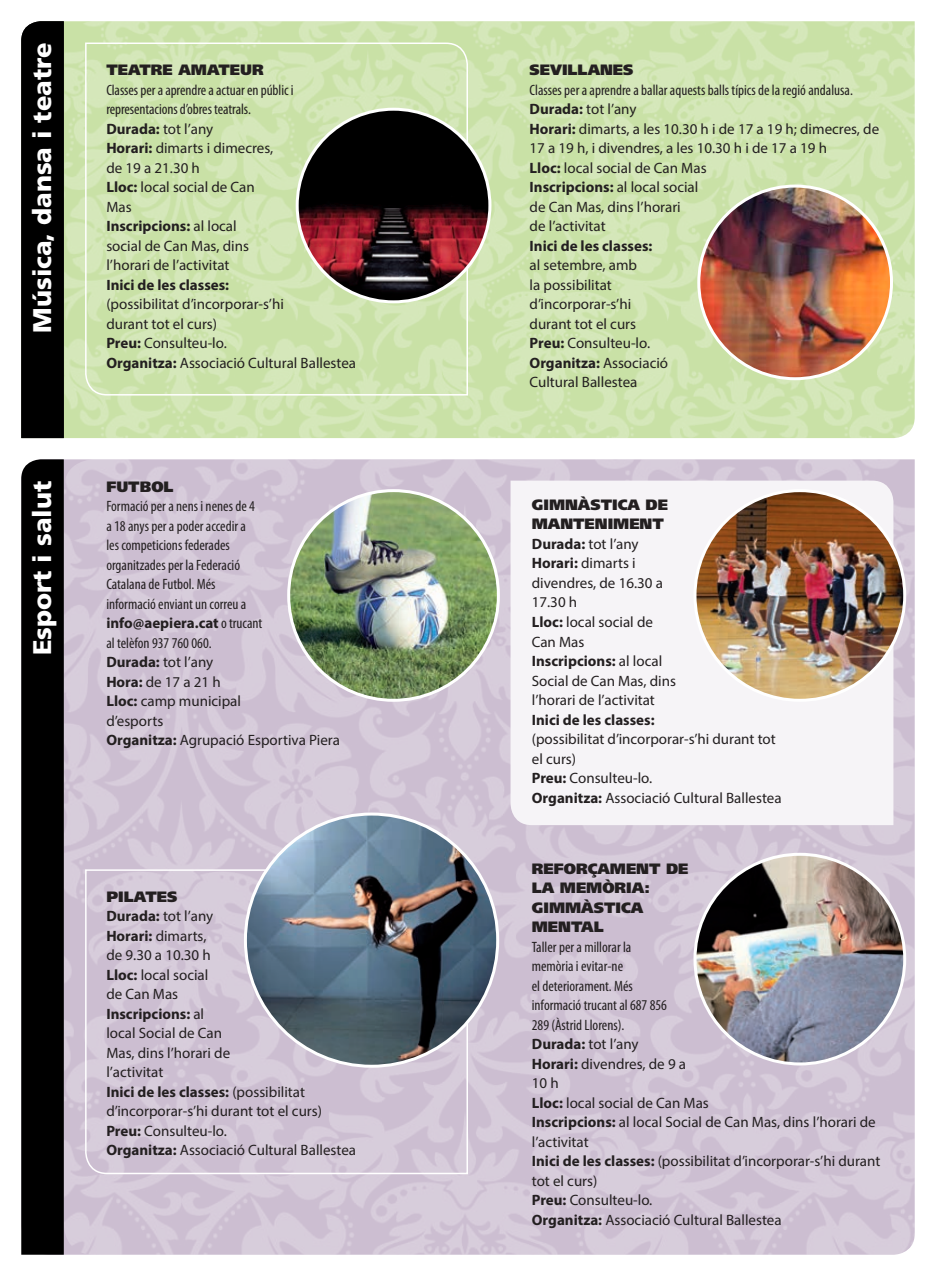
<style>
.page{position:relative;width:936px;height:1276px;background:#fff}
.page>*{position:absolute;margin:0;border:0;box-sizing:border-box;transform-origin:0 0}
.t1{font:900 25.5px "Frutiger LT Std";color:#fff}
.t2{font:15px/19.5px "Myriad Pro";color:#231f20}
.t3{font:condensed 15px/19.5px "Myriad Pro";color:#231f20}
.t4{font:900 15px/19.5px "Frutiger LT Std";color:#231f20}
.s1{font-weight:700}
.s2{font-weight:700;font-stretch:normal}
</style>
<div class="page">
<img style="left:64px;top:21px;width:850px;height:417px">
<div style="left:21px;top:21px;width:43px;height:417px;background:#000"></div>
<svg style="left:84px;top:42px;width:384px;height:354px;background:#cfe4b1"></svg>
<img style="left:21px;top:459px;width:893px;height:795px">
<div style="left:510px;top:480px;width:383px;height:345px;background:#f6f4f7"></div>
<svg style="left:84px;top:868px;width:384px;height:307px;background:#d2c6d7"></svg>
<img style="left:297px;top:109px;width:193px;height:193px;border-radius:96px">
<img style="left:698px;top:186px;width:193px;height:193px;border-radius:96px">
<img style="left:695px;top:490px;width:209px;height:210px;border-radius:105px">
<img style="left:289px;top:490px;width:209px;height:210px;border-radius:105px">
<img style="left:245px;top:814px;width:252px;height:252px;border-radius:126px">
<img style="left:695px;top:854px;width:209px;height:210px;border-radius:105px">
<p class="t1" style="left:27px;top:333px;width:292px;rotate:-90deg">Música, dansa i teatre</p>
<p class="t4" style="left:106px;top:60px;width:159px">TEATRE AMATEUR</p>
<p class="t3" style="left:106px;top:80px;width:189px">Classes per a aprendre a actuar en públic i representacions d’obres teatrals.</p>
<p class="t2" style="left:106px;top:119px;width:108px"><span class="s1">Durada:</span> tot l’any</p>
<p class="t2" style="left:106px;top:138px;width:168px"><span class="s1">Horari:</span> dimarts i dimecres, de 19 a 21.30 h</p>
<p class="t2" style="left:106px;top:177px;width:150px"><span class="s1">Lloc:</span> local social de Can<br>Mas</p>
<p class="t2" style="left:106px;top:216px;width:144px"><span class="s1">Inscripcions:</span> al local social de Can Mas, dins l’horari de l’activitat</p>
<p class="t2" style="left:106px;top:275px;width:179px"><span class="s1">Inici de les classes: </span>(possibilitat d’incorporar-s’hi durant tot el curs)</p>
<p class="t2" style="left:106px;top:333px;width:122px"><span class="s1">Preu:</span> Consulteu-lo.</p>
<p class="t2" style="left:106px;top:353px;width:251px"><span class="s1">Organitza:</span> Associació Cultural Ballestea</p>
<p class="t1" style="left:27px;top:655px;width:176px;rotate:-90deg">Esport i salut</p>
<p class="t4" style="left:106px;top:477px;width:69px">FUTBOL</p>
<p class="t3" style="left:106px;top:496px;width:158px">Formació per a nens i nenes de 4 a 18 anys per a poder accedir a les competicions federades organitzades per la Federació<br>Catalana de Futbol. Més informació enviant un correu a <span class="s2">info@aepiera.cat</span> o trucant al telèfon 937 760 060.</p>
<p class="t2" style="left:106px;top:652px;width:108px"><span class="s1">Durada:</span> tot l’any</p>
<p class="t2" style="left:106px;top:672px;width:116px"><span class="s1">Hora:</span> de 17 a 21 h</p>
<p class="t2" style="left:106px;top:691px;width:136px"><span class="s1">Lloc:</span> camp municipal d’esports</p>
<p class="t2" style="left:106px;top:730px;width:235px"><span class="s1">Organitza:</span> Agrupació Esportiva Piera</p>
<p class="t4" style="left:106px;top:887px;width:72px">PILATES</p>
<p class="t2" style="left:106px;top:906px;width:108px"><span class="s1">Durada:</span> tot l’any</p>
<p class="t2" style="left:106px;top:926px;width:106px"><span class="s1">Horari:</span> dimarts, de 9.30 a 10.30 h</p>
<p class="t2" style="left:106px;top:965px;width:103px"><span class="s1">Lloc:</span> local social de Can Mas</p>
<p class="t2" style="left:106px;top:1004px;width:125px"><span class="s1">Inscripcions:</span> al local Social de Can<br>Mas, dins l’horari de l’activitat</p>
<p class="t2" style="left:106px;top:1082px;width:217px"><span class="s1">Inici de les classes:</span> (possibilitat d’incorporar-s’hi durant tot el curs)</p>
<p class="t2" style="left:106px;top:1121px;width:122px"><span class="s1">Preu:</span> Consulteu-lo.</p>
<p class="t2" style="left:106px;top:1140px;width:251px"><span class="s1">Organitza:</span> Associació Cultural Ballestea</p>
<p class="t4" style="left:529px;top:60px;width:105px">SEVILLANES</p>
<p class="t3" style="left:529px;top:80px;width:325px">Classes per a aprendre a ballar aquests balls típics de la regió andalusa.</p>
<p class="t2" style="left:529px;top:99px;width:108px"><span class="s1">Durada:</span> tot l’any</p>
<p class="t2" style="left:529px;top:119px;width:351px"><span class="s1">Horari:</span> dimarts, a les 10.30 h i de 17 a 19 h; dimecres, de<br>17 a 19 h, i divendres, a les 10.30 h i de 17 a 19 h</p>
<p class="t2" style="left:529px;top:158px;width:178px"><span class="s1">Lloc:</span> local social de Can Mas</p>
<p class="t2" style="left:529px;top:177px;width:170px"><span class="s1">Inscripcions:</span> al local social de Can Mas, dins l’horari de l’activitat</p>
<p class="t2" style="left:529px;top:236px;width:124px"><span class="s1">Inici de les classes: </span>al setembre, amb<br>la possibilitat d’incorporar-s’hi durant tot el curs</p>
<p class="t2" style="left:529px;top:333px;width:122px"><span class="s1">Preu:</span> Consulteu-lo.</p>
<p class="t2" style="left:529px;top:353px;width:140px"><span class="s1">Organitza:</span> Associació<br>Cultural Ballestea</p>
<p class="t4" style="left:531px;top:495px;width:138px">GIMNÀSTICA DE<br>MANTENIMENT</p>
<p class="t2" style="left:531px;top:534px;width:108px"><span class="s1">Durada:</span> tot l’any</p>
<p class="t2" style="left:531px;top:553px;width:133px"><span class="s1">Horari:</span> dimarts i divendres, de 16.30 a<br>17.30 h</p>
<p class="t2" style="left:531px;top:612px;width:123px"><span class="s1">Lloc:</span> local social de<br>Can Mas</p>
<p class="t2" style="left:531px;top:651px;width:146px"><span class="s1">Inscripcions:</span> al local<br>Social de Can Mas, dins l’horari de l’activitat</p>
<p class="t2" style="left:531px;top:709px;width:245px"><span class="s1">Inici de les classes:<br></span>(possibilitat d’incorporar-s’hi durant tot</p>
<p class="t2" style="left:531px;top:748px;width:46px">el curs)</p>
<p class="t2" style="left:531px;top:768px;width:122px"><span class="s1">Preu:</span> Consulteu-lo.</p>
<p class="t2" style="left:531px;top:787px;width:251px"><span class="s1">Organitza:</span> Associació Cultural Ballestea</p>
<p class="t4" style="left:531px;top:858px;width:158px">REFORÇAMENT DE<br>LA MEMÒRIA:<br>GIMMÀSTICA<br>MENTAL</p>
<p class="t3" style="left:531px;top:936px;width:137px">Taller per a millorar la memòria i evitar-ne<br>el deteriorament. Més informació trucant al 687 856<br>289 (Àstrid Llorens).</p>
<p class="t2" style="left:531px;top:1034px;width:108px"><span class="s1">Durada:</span> tot l’any</p>
<p class="t2" style="left:531px;top:1053px;width:156px"><span class="s1">Horari:</span> divendres, de 9 a<br>10 h</p>
<p class="t2" style="left:531px;top:1092px;width:178px"><span class="s1">Lloc:</span> local social de Can Mas</p>
<p class="t2" style="left:531px;top:1112px;width:345px"><span class="s1">Inscripcions:</span> al local Social de Can Mas, dins l’horari de l’activitat</p>
<p class="t2" style="left:531px;top:1151px;width:350px"><span class="s1">Inici de les classes:</span> (possibilitat d’incorporar-s’hi durant tot el curs)</p>
<p class="t2" style="left:531px;top:1190px;width:122px"><span class="s1">Preu:</span> Consulteu-lo.</p>
<p class="t2" style="left:531px;top:1209px;width:251px"><span class="s1">Organitza:</span> Associació Cultural Ballestea</p>
</div>
